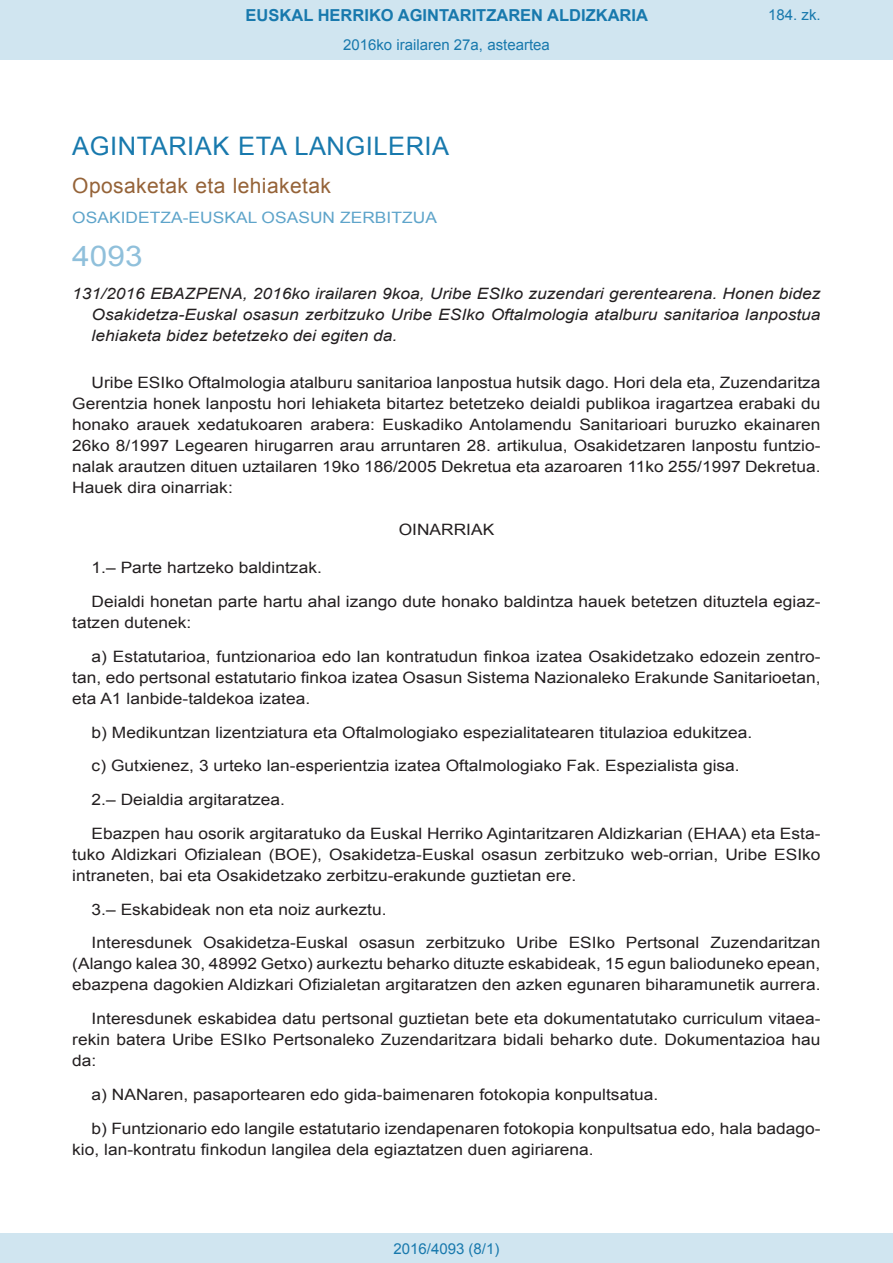
<style>
.page{position:relative;width:893px;height:1263px;background:#fff}
.page>*{position:absolute;margin:0;border:0;box-sizing:border-box;transform-origin:0 0}
.BOPVOrden{font:28.5px "Arial";color:#90c0db;scale:1.11 1}
.BOPVSeccion{font:25.5px "Arial";letter-spacing:.02em;color:#1879ad}
.BOPVSubseccion{font:21px "Arial";letter-spacing:.02em;color:#956338}
.t1{font:700 16.5px "Arial";color:#1879ad}
.BOPVDetalle{font:15.6px/21px "Arial";color:#231f20;text-align:justify;scale:1.11 1}
.BOPVTitulo{font:italic 15.6px/21px "Arial";color:#231f20;text-align:justify;scale:1.11 1}
.BOPVOrganismo{font:15.6px "Arial";letter-spacing:.005em;color:#5ea4ca;scale:1.11 1}
.BOPVClave{font:15.6px "Arial";color:#231f20;scale:1.11 1}
.Paginacion_Centro{font:15px "Arial";color:#1879ad}
</style>
<div class="page">
<div style="left:0;top:0;width:893px;height:60px;background:#d0e5f0"></div>
<div style="left:0;top:1233px;width:893px;height:30px;background:#d0e5f0"></div>
<p class="t1" style="left:246px;top:4px;width:404px">EUSKAL HERRIKO AGINTARITZAREN ALDIZKARIA</p>
<p class="Paginacion_Centro" style="left:343px;top:35px;width:208px">2016ko irailaren 27a, asteartea</p>
<p class="Paginacion_Centro" style="left:768px;top:5px;width:54px">184. zk.</p>
<p class="BOPVSeccion" style="left:72px;top:129px;width:378px">AGINTARIAK ETA LANGILERIA</p>
<p class="BOPVSubseccion" style="left:72px;top:171px;width:260px">Oposaketak eta lehiaketak</p>
<p class="BOPVOrganismo" style="left:72px;top:207px;width:330px">OSAKIDETZA-EUSKAL OSASUN ZERBITZUA</p>
<p class="BOPVOrden" style="left:72px;top:237px;width:65px">4093</p>
<p class="BOPVTitulo" style="left:92px;top:284px;width:658px;text-indent:-19px">131/2016 EBAZPENA, 2016ko irailaren 9koa, Uribe ESIko zuzendari gerentearena. Honen bidez Osakidetza-Euskal osasun zerbitzuko Uribe ESIko Oftalmologia atalburu sanitarioa lanpostua lehiaketa bidez betetzeko dei egiten da.</p>
<p class="BOPVDetalle" style="left:72px;top:372px;width:676px;text-indent:19px">Uribe ESIko Oftalmologia atalburu sanitarioa lanpostua hutsik dago. Hori dela eta, Zuzendaritza Gerentzia honek lanpostu hori lehiaketa bitartez betetzeko deialdi publikoa iragartzea erabaki du honako arauek xedatukoaren arabera: Euskadiko Antolamendu Sanitarioari buruzko ekainaren 26ko 8/1997 Legearen hirugarren arau arruntaren 28. artikulua, Osakidetzaren lanpostu funtzio&shy;nalak arautzen dituen uztailaren 19ko 186/2005 Dekretua eta azaroaren 11ko 255/1997 Dekretua.<br>Hauek dira oinarriak:</p>
<p class="BOPVClave" style="left:399px;top:519px;width:88px">OINARRIAK</p>
<p class="BOPVDetalle" style="left:92px;top:557px;width:209px">1.– Parte hartzeko baldintzak.</p>
<p class="BOPVDetalle" style="left:72px;top:591px;width:676px;text-indent:19px">Deialdi honetan parte hartu ahal izango dute honako baldintza hauek betetzen dituztela egiaz&shy;tatzen dutenek:</p>
<p class="BOPVDetalle" style="left:72px;top:646px;width:676px;text-indent:19px">a) Estatutarioa, funtzionarioa edo lan kontratudun finkoa izatea Osakidetzako edozein zentro&shy;tan, edo pertsonal estatutario finkoa izatea Osasun Sistema Nazionaleko Erakunde Sanitarioetan, eta A1 lanbide-taldekoa izatea.</p>
<p class="BOPVDetalle" style="left:92px;top:722px;width:597px">b) Medikuntzan lizentziatura eta Oftalmologiako espezialitatearen titulazioa edukitzea.</p>
<p class="BOPVDetalle" style="left:92px;top:755px;width:585px">c) Gutxienez, 3 urteko lan-esperientzia izatea Oftalmologiako Fak. Espezialista gisa.</p>
<p class="BOPVDetalle" style="left:92px;top:789px;width:176px">2.– Deialdia argitaratzea.</p>
<p class="BOPVDetalle" style="left:72px;top:823px;width:676px;text-indent:19px">Ebazpen hau osorik argitaratuko da Euskal Herriko Agintaritzaren Aldizkarian (EHAA) eta Esta&shy;tuko Aldizkari Ofizialean (BOE), Osakidetza-Euskal osasun zerbitzuko web-orrian, Uribe ESIko intraneten, bai eta Osakidetzako zerbitzu-erakunde guztietan ere.</p>
<p class="BOPVDetalle" style="left:92px;top:899px;width:267px">3.– Eskabideak non eta noiz aurkeztu.</p>
<p class="BOPVDetalle" style="left:72px;top:932px;width:676px;text-indent:19px">Interesdunek Osakidetza-Euskal osasun zerbitzuko Uribe ESIko Pertsonal Zuzendaritzan (Alango kalea 30, 48992 Getxo) aurkeztu beharko dituzte eskabideak, 15 egun balioduneko epean, ebazpena dagokien Aldizkari Ofizialetan argitaratzen den azken egunaren biharamunetik aurrera.</p>
<p class="BOPVDetalle" style="left:72px;top:1008px;width:676px;text-indent:19px">Interesdunek eskabidea datu pertsonal guztietan bete eta dokumentatutako curriculum vitaea&shy;rekin batera Uribe ESIko Pertsonaleko Zuzendaritzara bidali beharko dute. Dokumentazioa hau da:</p>
<p class="BOPVDetalle" style="left:92px;top:1084px;width:512px">a) NANaren, pasaportearen edo gida-baimenaren fotokopia konpultsatua.</p>
<p class="BOPVDetalle" style="left:72px;top:1118px;width:676px;text-indent:19px">b) Funtzionario edo langile estatutario izendapenaren fotokopia konpultsatua edo, hala badago&shy;kio, lan-kontratu finkodun langilea dela egiaztatzen duen agiriarena.</p>
<p class="Paginacion_Centro" style="left:393px;top:1238px;width:107px">2016/4093 (8/1)</p>
</div>
